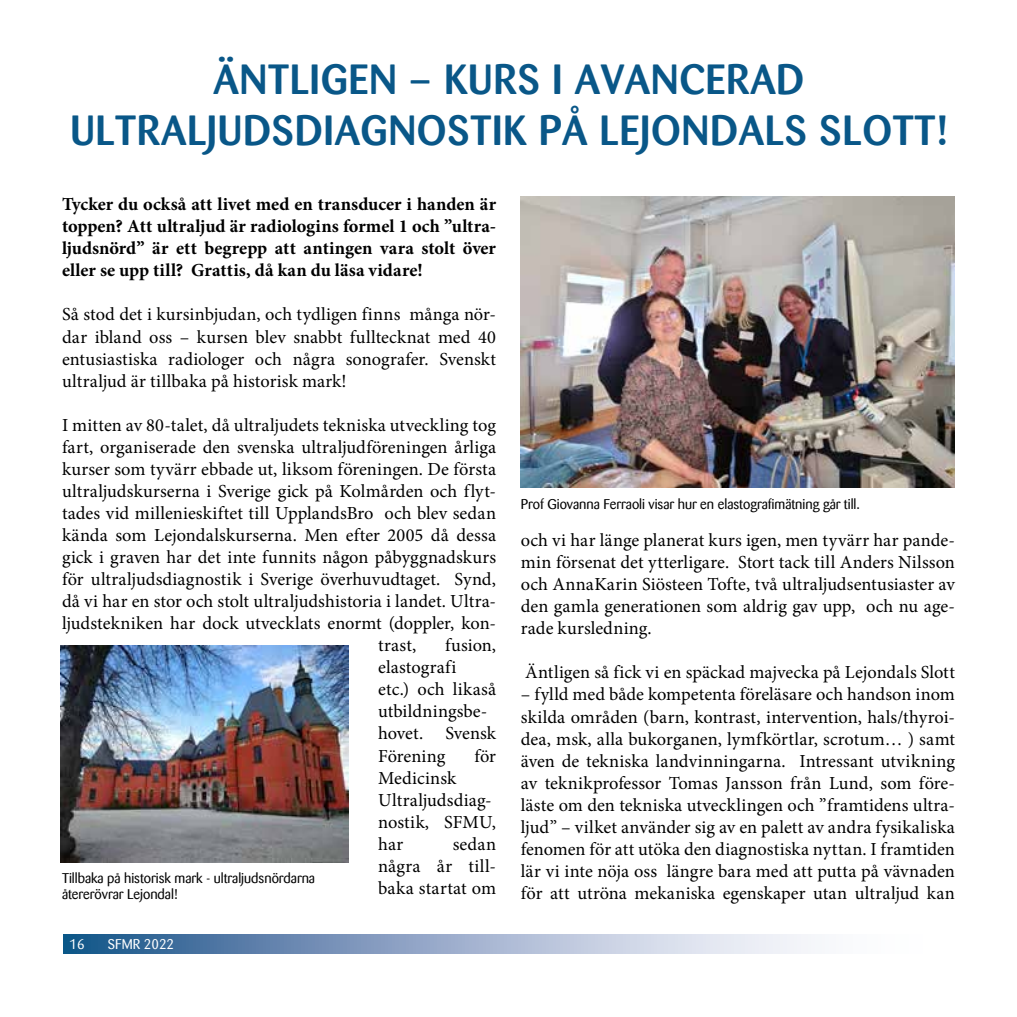
<style>
.page{position:relative;width:1017px;height:1017px;background:#fff}
.page>*{position:absolute;margin:0;border:0;box-sizing:border-box;transform-origin:0 0}
.t1{font:500 42px/50.4px "Barmeno";letter-spacing:.015em;color:#095788;text-align:center}
.t2{font:18.38px/22.1px "Minion Pro";letter-spacing:.005em;color:#000;text-align:justify}
.t3{font:700 18.38px/22.1px "Minion Pro";letter-spacing:.005em;color:#000;text-align:justify}
.t4{font:14px/16.8px "Barmeno";color:#000}
.t5{font:14px "Barmeno";color:#fff}
</style>
<div class="page">
<img style="left:521px;top:197px;width:434px;height:291px">
<img style="left:60px;top:646px;width:288px;height:216px">
<svg style="left:63px;top:934px;width:748px;height:20px;background:#91a9c7"></svg>
<h1 class="t1" style="left:70px;top:55px;width:879px">ÄNTLIGEN – KURS I AVANCERAD<br>ULTRALJUDSDIAGNOSTIK PÅ LEJONDALS SLOTT!</h1>
<p class="t3" style="left:62px;top:193px;width:436px">Tycker du också att livet med en transducer i handen är toppen? Att ultraljud är radiologins formel 1 och ”ultra&shy;ljudsnörd” är ett begrepp att antingen vara stolt över eller se upp till? Grattis, då kan du läsa vidare!</p>
<p class="t2" style="left:62px;top:304px;width:436px">Så stod det i kursinbjudan, och tydligen finns många nör&shy;dar ibland oss – kursen blev snabbt fulltecknat med 40 entusiastiska radiologer och några sonografer. Svenskt ultraljud är tillbaka på historisk mark!</p>
<p class="t2" style="left:62px;top:414px;width:436px">I mitten av 80-talet, då ultraljudets tekniska utveckling tog</p>
<p class="t2" style="left:62px;top:436px;width:436px">fart, organiserade den svenska ultraljudföreningen årliga</p>
<p class="t2" style="left:62px;top:458px;width:436px">kurser som tyvärr ebbade ut, liksom föreningen. De första</p>
<p class="t2" style="left:62px;top:480px;width:436px">ultraljudskurserna i Sverige gick på Kolmården och flyt-</p>
<p class="t2" style="left:62px;top:502px;width:436px">tades vid millenieskiftet till UpplandsBro och blev sedan</p>
<p class="t2" style="left:62px;top:524px;width:436px">kända som Lejondalskurserna. Men efter 2005 då dessa</p>
<p class="t2" style="left:62px;top:546px;width:436px">gick i graven har det inte funnits någon påbyggnadskurs</p>
<p class="t2" style="left:62px;top:568px;width:436px">för ultraljudsdiagnostik i Sverige överhuvudtaget. Synd,</p>
<p class="t2" style="left:62px;top:590px;width:436px">då vi har en stor och stolt ultraljudshistoria i landet. Ultra-</p>
<p class="t2" style="left:62px;top:612px;width:436px">ljudstekniken har dock utvecklats enormt (doppler, kon-</p>
<p class="t2" style="left:378px;top:634px;width:40px">trast,</p>
<p class="t2" style="left:378px;top:634px;width:119px;text-align:left;text-indent:67px">fusion, elastografi<br>etc.) och likaså utbildningsbe&shy;hovet. Svensk<br>Förening</p>
<p class="t2" style="left:474px;top:745px;width:23px">för</p>
<p class="t2" style="left:378px;top:767px;width:119px;text-align:left">Medicinsk<br>Ultraljudsdiag&shy;nostik, SFMU, har</p>
<p class="t2" style="left:378px;top:833px;width:119px;text-indent:75px">sedan några år till&shy;baka startat om</p>
<p class="t4" style="left:62px;top:870px;width:255px">Tillbaka på historisk mark - ultraljudsnördarna återerövrar Lejondal!</p>
<p class="t5" style="left:69px;top:936px;width:17px">16</p>
<p class="t5" style="left:108px;top:936px;width:68px">SFMR 2022</p>
<p class="t4" style="left:521px;top:496px;width:341px">Prof Giovanna Ferraoli visar hur en elastografimätning går till.</p>
<p class="t2" style="left:521px;top:529px;width:436px">och vi har länge planerat kurs igen, men tyvärr har pande&shy;min försenat det ytterligare. Stort tack till Anders Nilsson och AnnaKarin Siösteen Tofte, två ultraljudsentusiaster av den gamla generationen som aldrig gav upp, och nu age&shy;rade kursledning.</p>
<p class="t2" style="left:525px;top:662px;width:431px">Äntligen så fick vi en späckad majvecka på Lejondals Slott</p>
<p class="t2" style="left:521px;top:684px;width:436px">– fylld med både kompetenta föreläsare och handson inom skilda områden (barn, kontrast, intervention, hals/thyroi&shy;dea, msk, alla bukorganen, lymfkörtlar, scrotum… ) samt även de tekniska landvinningarna. Intressant utvikning av teknikprofessor Tomas Jansson från Lund, som före&shy;läste om den tekniska utvecklingen och ”framtidens ultra&shy;ljud” – vilket använder sig av en palett av andra fysikaliska fenomen för att utöka den diagnostiska nyttan. I framtiden lär vi inte nöja oss längre bara med att putta på vävnaden för att utröna mekaniska egenskaper utan ultraljud kan</p>
</div>
